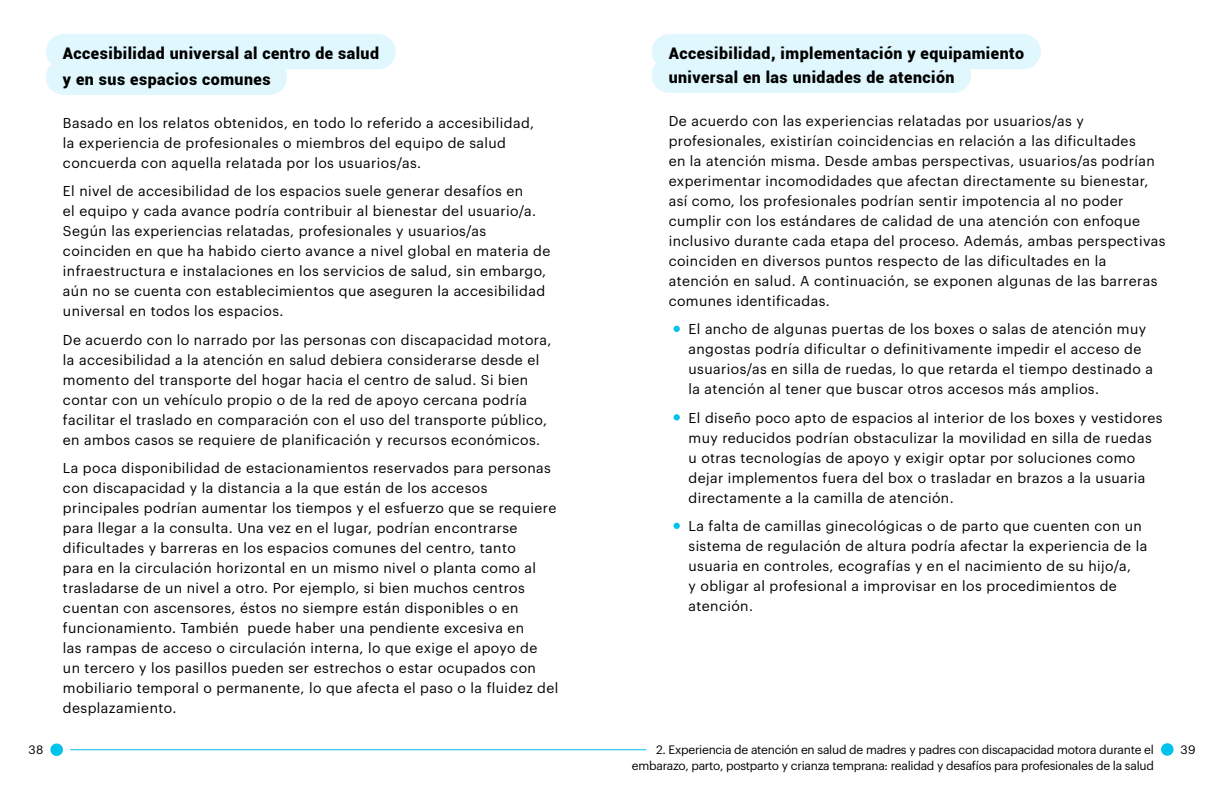
<style>
.page{position:relative;width:1224px;height:792px;background:#fff}
.page>*{position:absolute;margin:0;border:0;box-sizing:border-box;transform-origin:0 0}
.t1{font:900 16px/25.7px "Roboto";letter-spacing:.03em;color:#000}
.t2{font:14px/20px "Graphik";letter-spacing:.03em;color:#000}
.t3{font:12px "Graphik";letter-spacing:-.02em;color:#000}
.s1{color:#00c3eb}
</style>
<div class="page">
<div style="left:1161px;top:743px;width:13px;height:13px;background:#00c3eb;border-radius:50%"></div>
<div style="left:50px;top:743px;width:13px;height:13px;background:#00c3eb;border-radius:50%"></div>
<hr style="left:70px;top:749px;width:576px;height:1px;background:#00c3eb">
<div style="left:46px;top:34px;width:350px;height:35px;background:#e0f8fd;border-radius:18px"></div>
<div style="left:46px;top:60px;width:241px;height:35px;background:#e0f8fd;border-radius:18px"></div>
<div style="left:652px;top:34px;width:389px;height:35px;background:#e0f8fd;border-radius:18px"></div>
<div style="left:652px;top:58px;width:319px;height:35px;background:#e0f8fd;border-radius:18px"></div>
<p class="t1" style="left:63px;top:40px;width:318px">Accesibilidad universal al centro de salud y en sus espacios comunes</p>
<p class="t2" style="left:63px;top:111px;width:473px">Basado en los relatos obtenidos, en todo lo referido a accesibilidad, la experiencia de profesionales o miembros del equipo de salud concuerda con aquella relatada por los usuarios/as.</p>
<p class="t2" style="left:63px;top:180px;width:489px">El nivel de accesibilidad de los espacios suele generar desafíos en<br>el equipo y cada avance podría contribuir al bienestar del usuario/a.<br>Según las experiencias relatadas, profesionales y usuarios/as coinciden en que ha habido cierto avance a nivel global en materia de infraestructura e instalaciones en los servicios de salud, sin embargo, aún no se cuenta con establecimientos que aseguren la accesibilidad universal en todos los espacios.</p>
<p class="t2" style="left:63px;top:328px;width:490px">De acuerdo con lo narrado por las personas con discapacidad motora, la accesibilidad a la atención en salud debiera considerarse desde el momento del transporte del hogar hacia el centro de salud. Si bien contar con un vehículo propio o de la red de apoyo cercana podría facilitar el traslado en comparación con el uso del transporte público, en ambos casos se requiere de planificación y recursos económicos.</p>
<p class="t2" style="left:63px;top:457px;width:497px">La poca disponibilidad de estacionamientos reservados para personas con discapacidad y la distancia a la que están de los accesos principales podrían aumentar los tiempos y el esfuerzo que se requiere para llegar a la consulta. Una vez en el lugar, podrían encontrarse dificultades y barreras en los espacios comunes del centro, tanto<br>para en la circulación horizontal en un mismo nivel o planta como al trasladarse de un nivel a otro. Por ejemplo, si bien muchos centros cuentan con ascensores, éstos no siempre están disponibles o en funcionamiento. También puede haber una pendiente excesiva en<br>las rampas de acceso o circulación interna, lo que exige el apoyo de<br>un tercero y los pasillos pueden ser estrechos o estar ocupados con mobiliario temporal o permanente, lo que afecta el paso o la fluidez del desplazamiento.</p>
<p class="t1" style="left:669px;top:41px;width:357px;line-height:23.7px">Accesibilidad, implementación y equipamiento universal en las unidades de atención</p>
<p class="t2" style="left:669px;top:109px;width:498px">De acuerdo con las experiencias relatadas por usuarios/as y profesionales, existirían coincidencias en relación a las dificultades<br>en la atención misma. Desde ambas perspectivas, usuarios/as podrían experimentar incomodidades que afectan directamente su bienestar, así como, los profesionales podrían sentir impotencia al no poder cumplir con los estándares de calidad de una atención con enfoque inclusivo durante cada etapa del proceso. Además, ambas perspectivas coinciden en diversos puntos respecto de las dificultades en la atención en salud. A continuación, se exponen algunas de las barreras comunes identificadas.</p>
<p class="t2" style="left:689px;top:318px;width:466px;text-indent:-14px"><span class="s1">•</span> El ancho de algunas puertas de los boxes o salas de atención muy angostas podría dificultar o definitivamente impedir el acceso de usuarios/as en silla de ruedas, lo que retarda el tiempo destinado a la atención al tener que buscar otros accesos más amplios.</p>
<p class="t2" style="left:689px;top:406px;width:476px;text-indent:-14px"><span class="s1">•</span> El diseño poco apto de espacios al interior de los boxes y vestidores muy reducidos podrían obstaculizar la movilidad en silla de ruedas u otras tecnologías de apoyo y exigir optar por soluciones como dejar implementos fuera del box o trasladar en brazos a la usuaria directamente a la camilla de atención.</p>
<p class="t2" style="left:689px;top:515px;width:460px;text-indent:-14px"><span class="s1">•</span> La falta de camillas ginecológicas o de parto que cuenten con un sistema de regulación de altura podría afectar la experiencia de la usuaria en controles, ecografías y en el nacimiento de su hijo/a,<br>y obligar al profesional a improvisar en los procedimientos de atención.</p>
<p class="t3" style="left:28px;top:740px;width:16px">38</p>
<p class="t3" style="left:656px;top:740px;width:499px">2. Experiencia de atención en salud de madres y padres con discapacidad motora durante el</p>
<p class="t3" style="left:1181px;top:740px;width:17px">39</p>
<p class="t3" style="left:632px;top:756px;width:524px">embarazo, parto, postparto y crianza temprana: realidad y desafíos para profesionales de la salud</p>
</div>
